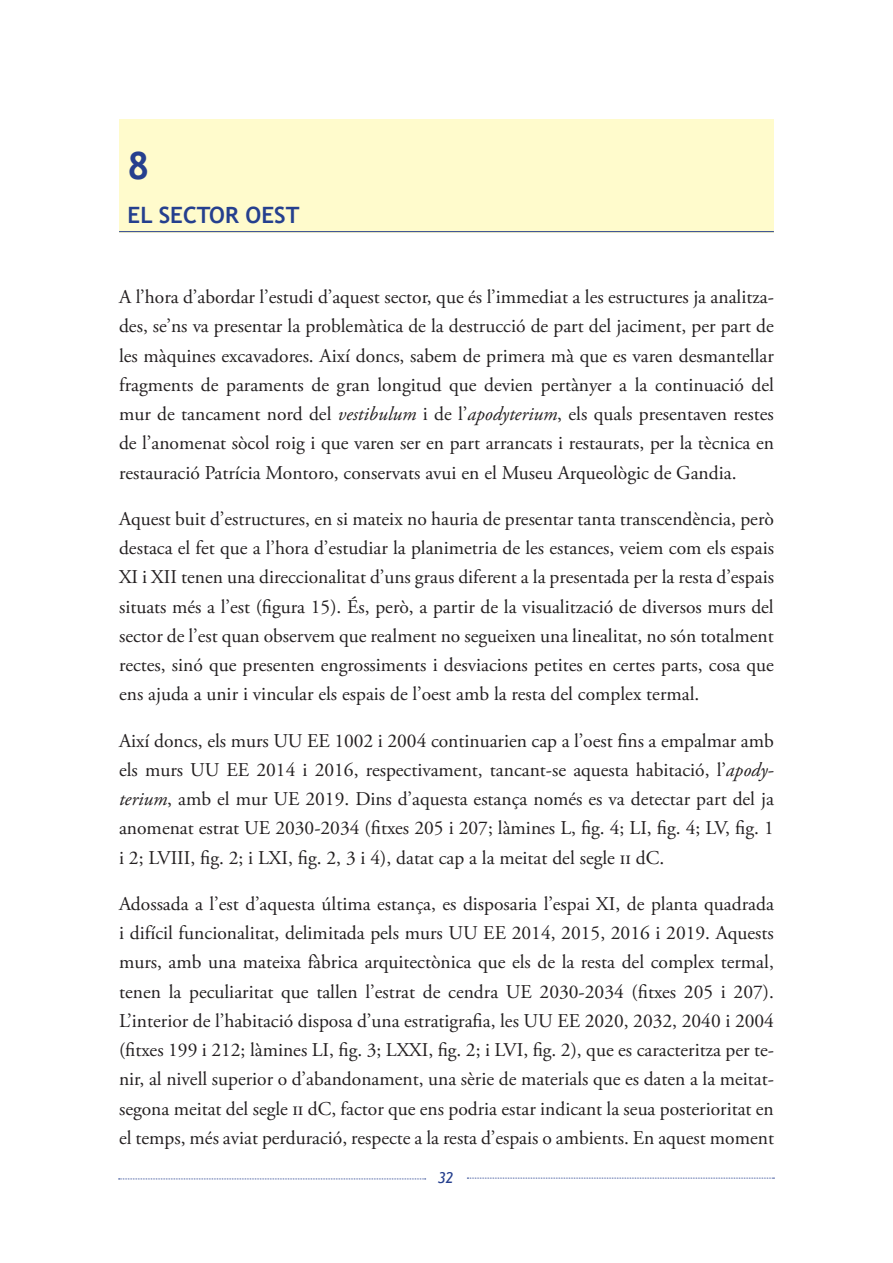
<style>
.page{position:relative;width:893px;height:1263px;background:#fff}
.page>*{position:absolute;margin:0;border:0;box-sizing:border-box;transform-origin:0 0}
.t1{font:700 37.5px "Trebuchet MS";color:#253f8e}
.t2{font:700 22.5px "Trebuchet MS";color:#253f8e}
.t3{font:19.5px/29.2px "Adobe Garamond Pro";color:#231f20;text-align:justify}
.t4{font:italic 15px "Trebuchet MS";color:#253f8e}
.s1{font-style:italic}
</style>
<div class="page">
<svg style="left:119px;top:1178px;width:307px;height:1px"></svg>
<svg style="left:467px;top:1178px;width:307px;height:1px"></svg>
<div style="left:119px;top:119px;width:655px;height:114px;background:#fffbcc"></div>
<hr style="left:119px;top:231px;width:655px;height:1px;background:#253f8e">
<p class="t1" style="left:128px;top:142px;width:23px">8</p>
<p class="t2" style="left:128px;top:201px;width:173px">EL SECTOR OEST</p>
<p class="t3" style="left:119px;top:283px;width:656px">A l’hora d’abordar l’estudi d’aquest sector, que és l’immediat a les estructures ja analitza&shy;des, se’ns va presentar la problemàtica de la destrucció de part del jaciment, per part de les màquines excavadores. Així doncs, sabem de primera mà que es varen desmantellar fragments de paraments de gran longitud que devien pertànyer a la continuació del mur de tancament nord del <span class="s1">vestibulum</span> i de l’<span class="s1">apodyterium</span>, els quals presentaven restes de l’anomenat sòcol roig i que varen ser en part arrancats i restaurats, per la tècnica en restauració Patrícia Montoro, conservats avui en el Museu Arqueològic de Gandia.</p>
<p class="t3" style="left:119px;top:505px;width:656px">Aquest buit d’estructures, en si mateix no hauria de presentar tanta transcendència, però destaca el fet que a l’hora d’estudiar la planimetria de les estances, veiem com els espais XI i XII tenen una direccionalitat d’uns graus diferent a la presentada per la resta d’espais situats més a l’est (figura 15). És, però, a partir de la visualització de diversos murs del sector de l’est quan observem que realment no segueixen una linealitat, no són totalment rectes, sinó que presenten engrossiments i desviacions petites en certes parts, cosa que ens ajuda a unir i vincular els espais de l’oest amb la resta del complex termal.</p>
<p class="t3" style="left:119px;top:726px;width:656px">Així doncs, els murs UU EE 1002 i 2004 continuarien cap a l’oest fins a empalmar amb els murs UU EE 2014 i 2016, respectivament, tancant-se aquesta habitació, l’<span class="s1">apody&shy;terium</span>, amb el mur UE 2019. Dins d’aquesta estança només es va detectar part del ja anomenat estrat UE 2030-2034 (fitxes 205 i 207; làmines L, fig. 4; LI, fig. 4; LV, fig. 1 i 2; LVIII, fig. 2; i LXI, fig. 2, 3 i 4), datat cap a la meitat del segle ii dC.</p>
<p class="t3" style="left:119px;top:890px;width:656px">Adossada a l’est d’aquesta última estança, es disposaria l’espai XI, de planta quadrada i difícil funcionalitat, delimitada pels murs UU EE 2014, 2015, 2016 i 2019. Aquests murs, amb una mateixa fàbrica arquitectònica que els de la resta del complex termal, tenen la peculiaritat que tallen l’estrat de cendra UE 2030-2034 (fitxes 205 i 207).<br>L’interior de l’habitació disposa d’una estratigrafia, les UU EE 2020, 2032, 2040 i 2004 (fitxes 199 i 212; làmines LI, fig. 3; LXXI, fig. 2; i LVI, fig. 2), que es caracteritza per te&shy;nir, al nivell superior o d’abandonament, una sèrie de materials que es daten a la meitat&shy;segona meitat del segle ii dC, factor que ens podria estar indicant la seua posterioritat en el temps, més aviat perduració, respecte a la resta d’espais o ambients. En aquest moment</p>
<p class="t4" style="left:438px;top:1169px;width:17px">32</p>
</div>
